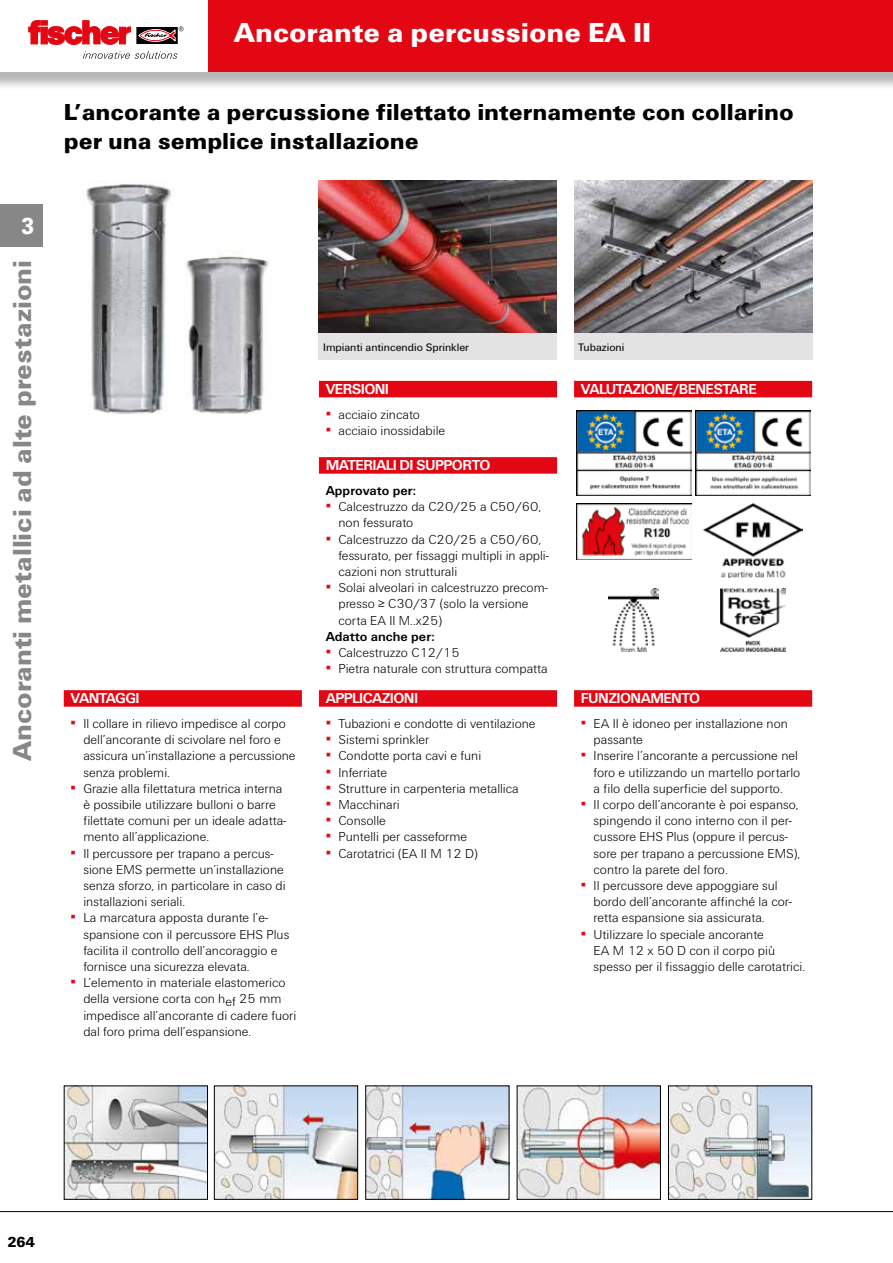
<style>
.page{position:relative;width:893px;height:1263px;background:#fff}
.page>*{position:absolute;margin:0;border:0;box-sizing:border-box;transform-origin:0 0}
.t1{font:900 28.5px "Fi We";color:#fff}
.t2{font:900 27px "Fi We";color:#878787}
.t3{font:900 24px/28.8px "Fi We";color:#000}
.t4{font:900 24px "Fi We";color:#fff;scale:.88 1}
.t5{font:700 15px "Fi We";letter-spacing:-.04em;color:#fff}
.t6{font:900 15px "Fi We";color:#000}
.t7{font:300 13.5px/16.2px "Fi We";color:#000}
.t8{font:700 13.5px "Fi We";color:#000}
.t9{font:11.25px "Fi We";color:#000}
.s1{font-weight:400;color:#e30613}
</style>
<div class="page">
<hr style="left:0;top:1211px;width:893px;height:1px;background:#000">
<div style="left:0;top:204px;width:43px;height:43px;background:#878787"></div>
<div style="left:0;top:0;width:893px;height:91px;background:#000;opacity:.29"></div>
<div style="left:0;top:0;width:893px;height:72px;background:#e30613"></div>
<div style="left:0;top:0;width:208px;height:72px;background:#fff"></div>
<svg style="left:137px;top:27px;width:41px;height:17px"></svg>
<svg style="left:29px;top:21px;width:102px;height:24px"></svg>
<svg style="left:139px;top:26px;width:44px;height:15px"></svg>
<svg style="left:83px;top:51px;width:94px;height:8px"></svg>
<img style="left:319px;top:180px;width:238px;height:153px">
<img style="left:574px;top:180px;width:238px;height:153px">
<img style="left:86px;top:184px;width:183px;height:230px">
<img style="left:216px;top:1087px;width:140px;height:111px">
<div style="left:214px;top:1085px;width:144px;height:115px;border:1px solid #000"></div>
<img style="left:367px;top:1087px;width:140px;height:111px">
<div style="left:365px;top:1085px;width:144px;height:115px;border:1px solid #000"></div>
<img style="left:519px;top:1087px;width:140px;height:111px">
<div style="left:517px;top:1085px;width:144px;height:115px;border:1px solid #000"></div>
<img style="left:670px;top:1087px;width:140px;height:111px">
<div style="left:668px;top:1085px;width:144px;height:115px;border:1px solid #000"></div>
<img style="left:66px;top:1087px;width:140px;height:111px">
<div style="left:64px;top:1085px;width:144px;height:115px;border:1px solid #000"></div>
<img style="left:609px;top:589px;width:49px;height:63px">
<div style="left:319px;top:333px;width:238px;height:27px;background:#e3e3e3"></div>
<div style="left:574px;top:333px;width:238px;height:27px;background:#e3e3e3"></div>
<div style="left:319px;top:381px;width:238px;height:16px;background:#e30613"></div>
<div style="left:64px;top:690px;width:238px;height:17px;background:#e30613"></div>
<div style="left:319px;top:690px;width:238px;height:17px;background:#e30613"></div>
<div style="left:574px;top:690px;width:238px;height:17px;background:#e30613"></div>
<div style="left:319px;top:457px;width:238px;height:17px;background:#e30613"></div>
<div style="left:574px;top:381px;width:238px;height:16px;background:#e30613"></div>
<img style="left:576px;top:410px;width:115px;height:85px">
<img style="left:695px;top:410px;width:115px;height:85px">
<img style="left:576px;top:504px;width:115px;height:55px">
<img style="left:703px;top:504px;width:99px;height:73px">
<img style="left:720px;top:589px;width:65px;height:63px">
<h3 class="t4" style="left:21px;top:213px;width:16px">3</h3>
<h2 class="t2" style="left:7px;top:761px;width:503px;rotate:-90deg">Ancoranti metallici ad alte prestazioni</h2>
<h1 class="t1" style="left:234px;top:16px;width:419px">Ancorante a percussione EA II</h1>
<h3 class="t3" style="left:64px;top:98px;width:731px">L’ancorante a percussione filettato internamente con collarino per una semplice installazione</h3>
<p class="t9" style="left:323px;top:341px;width:147px">Impianti antincendio Sprinkler</p>
<p class="t9" style="left:578px;top:341px;width:48px">Tubazioni</p>
<p class="t5" style="left:71px;top:690px;width:71px">VANTAGGI</p>
<p class="t7" style="left:83px;top:716px;width:214px;text-indent:-13px"><span class="s1">▪</span> Il collare in rilievo impedisce al corpo dell’ancorante di scivolare nel foro e assicura un’installazione a percussione senza problemi.</p>
<p class="t7" style="left:83px;top:780px;width:204px;text-indent:-13px"><span class="s1">▪</span> Grazie alla filettatura metrica interna è possibile utilizzare bulloni o barre filettate comuni per un ideale adatta&shy;mento all’applicazione.</p>
<p class="t7" style="left:83px;top:845px;width:204px;text-indent:-13px"><span class="s1">▪</span> Il percussore per trapano a percus&shy;sione EMS permette un’installazione senza sforzo, in particolare in caso di installazioni seriali.</p>
<p class="t7" style="left:83px;top:910px;width:207px;text-indent:-13px"><span class="s1">▪</span> La marcatura apposta durante l’e&shy;spansione con il percussore EHS Plus facilita il controllo dell’ancoraggio e fornisce una sicurezza elevata.</p>
<p class="t7" style="left:83px;top:975px;width:214px;text-indent:-13px"><span class="s1">▪</span> L’elemento in materiale elastomerico della versione corta con hef 25 mm impedisce all’ancorante di cadere fuori dal foro prima dell’espansione.</p>
<p class="t5" style="left:326px;top:381px;width:65px">VERSIONI</p>
<p class="t7" style="left:326px;top:406px;width:96px"><span class="s1">▪</span> acciaio zincato</p>
<p class="t7" style="left:326px;top:422px;width:121px"><span class="s1">▪</span> acciaio inossidabile</p>
<p class="t5" style="left:326px;top:457px;width:166px">MATERIALI DI SUPPORTO</p>
<p class="t8" style="left:326px;top:483px;width:92px">Approvato per:</p>
<p class="t7" style="left:338px;top:499px;width:204px;text-indent:-13px"><span class="s1">▪</span> Calcestruzzo da C20/25 a C50/60, non fessurato</p>
<p class="t7" style="left:338px;top:531px;width:212px;text-indent:-13px"><span class="s1">▪</span> Calcestruzzo da C20/25 a C50/60, fessurato, per fissaggi multipli in appli&shy;cazioni non strutturali</p>
<p class="t7" style="left:338px;top:580px;width:211px;text-indent:-13px"><span class="s1">▪</span> Solai alveolari in calcestruzzo precom&shy;presso ≥ C30/37 (solo la versione corta EA II M..x25)</p>
<p class="t8" style="left:326px;top:629px;width:111px">Adatto anche per:</p>
<p class="t7" style="left:326px;top:645px;width:135px"><span class="s1">▪</span> Calcestruzzo C12/15</p>
<p class="t7" style="left:326px;top:661px;width:224px"><span class="s1">▪</span> Pietra naturale con struttura compatta</p>
<p class="t5" style="left:326px;top:690px;width:94px">APPLICAZIONI</p>
<p class="t7" style="left:326px;top:716px;width:211px"><span class="s1">▪</span> Tubazioni e condotte di ventilazione</p>
<p class="t7" style="left:326px;top:732px;width:105px"><span class="s1">▪</span> Sistemi sprinkler</p>
<p class="t7" style="left:326px;top:748px;width:157px"><span class="s1">▪</span> Condotte porta cavi e funi</p>
<p class="t7" style="left:326px;top:764px;width:63px"><span class="s1">▪</span> Inferriate</p>
<p class="t7" style="left:326px;top:780px;width:195px"><span class="s1">▪</span> Strutture in carpenteria metallica</p>
<p class="t7" style="left:326px;top:797px;width:76px"><span class="s1">▪</span> Macchinari</p>
<p class="t7" style="left:326px;top:813px;width:62px"><span class="s1">▪</span> Consolle</p>
<p class="t7" style="left:326px;top:829px;width:143px"><span class="s1">▪</span> Puntelli per casseforme</p>
<p class="t7" style="left:326px;top:845px;width:154px"><span class="s1">▪</span> Carotatrici (EA II M 12 D)</p>
<p class="t5" style="left:581px;top:381px;width:177px">VALUTAZIONE/BENESTARE</p>
<p class="t5" style="left:581px;top:690px;width:121px">FUNZIONAMENTO</p>
<p class="t7" style="left:594px;top:716px;width:196px;text-indent:-13px"><span class="s1">▪</span> EA II è idoneo per installazione non passante</p>
<p class="t7" style="left:594px;top:748px;width:208px;text-indent:-13px"><span class="s1">▪</span> Inserire l’ancorante a percussione nel foro e utilizzando un martello portarlo a filo della superficie del supporto.</p>
<p class="t7" style="left:594px;top:797px;width:208px;text-indent:-13px"><span class="s1">▪</span> Il corpo dell’ancorante è poi espanso, spingendo il cono interno con il per&shy;cussore EHS Plus (oppure il percus&shy;sore per trapano a percussione EMS), contro la parete del foro.</p>
<p class="t7" style="left:594px;top:878px;width:200px;text-indent:-13px"><span class="s1">▪</span> Il percussore deve appoggiare sul bordo dell’ancorante affinché la cor&shy;retta espansione sia assicurata.</p>
<p class="t7" style="left:594px;top:926px;width:213px;text-indent:-13px"><span class="s1">▪</span> Utilizzare lo speciale ancorante<br>EA M 12 x 50 D con il corpo più spesso per il fissaggio delle carotatrici.</p>
<p class="t6" style="left:7px;top:1234px;width:29px">264</p>
</div>
